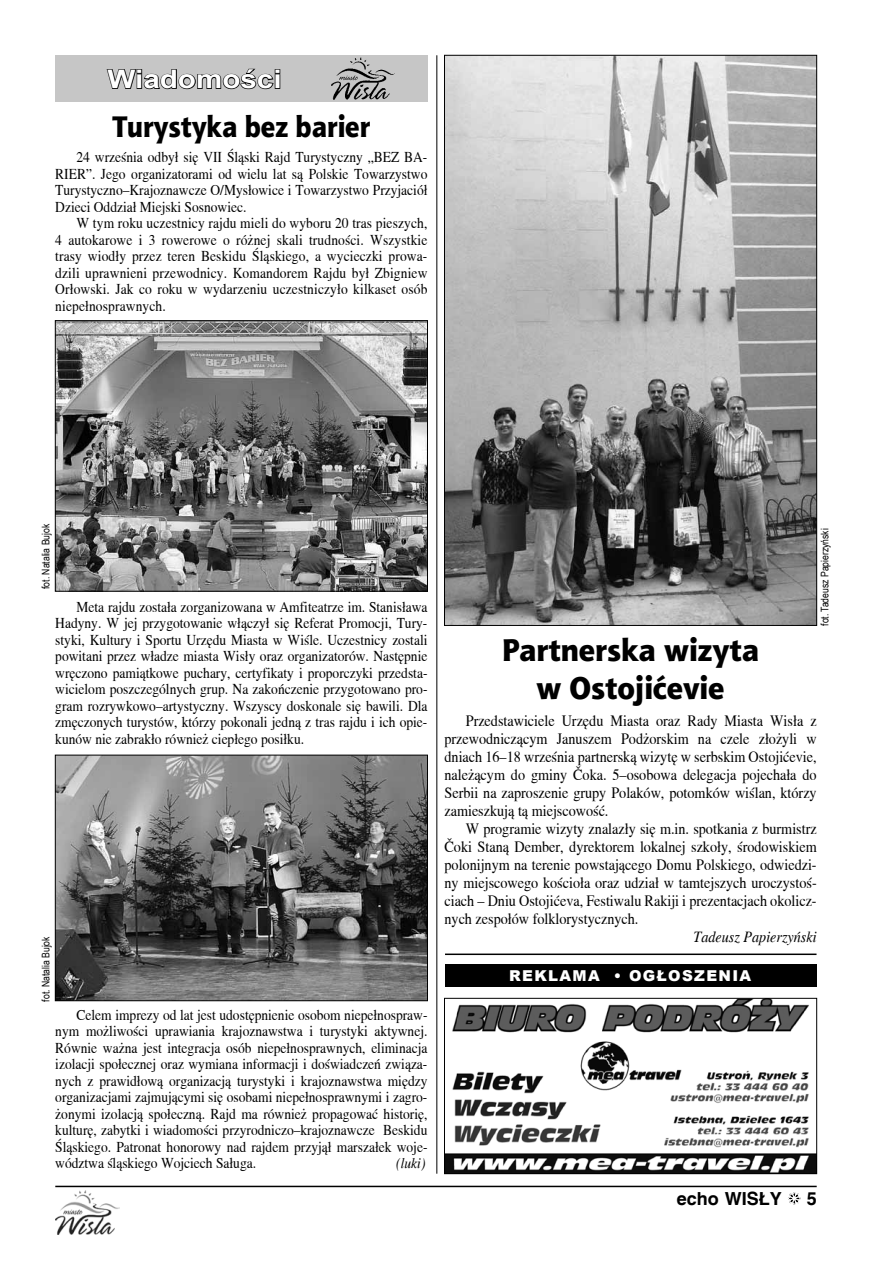
<style>
.page{position:relative;width:872px;height:1263px;background:#fff}
.page>*{position:absolute;margin:0;border:0;box-sizing:border-box;transform-origin:0 0}
.t1{font:31.5px/37.8px "Aerton TTEFN Black";color:#000;text-align:center}
.t2{font:30px "Aerton TTEFN Black";color:#000;scale:.9 1}
.t3{font:700 25.5px "Arial";color:#fff;scale:1.16 1}
.t4{font:700 18px "Switzerland";color:#000}
.t5{font:15.75px/18px "Toronto";color:#000;text-align:justify;scale:.9 1}
.t6{font:italic 15.75px "Toronto";color:#000;scale:.9 1}
.t7{font:15px/16.5px "Toronto";color:#000;text-align:justify;scale:.9 1}
.t8{font:900 15px "Arial";letter-spacing:.09em;color:#fff}
.t9{font:italic 15px "Toronto";color:#000;scale:.9 1}
.t10{font:10.5px "Arial Narrow";color:#000}
</style>
<div class="page">
<hr style="left:55px;top:1186px;width:761px;height:1px;background:#000">
<svg style="left:788px;top:1192px;width:12px;height:13px"></svg>
<img style="left:55px;top:1191px;width:64px;height:43px">
<div style="left:55px;top:55px;width:372px;height:47px;background:#c6c6c6"></div>
<svg style="left:106px;top:68px;width:174px;height:22px"></svg>
<div style="left:275px;top:74px;width:5px;height:15px;border:2px solid #000"></div>
<img style="left:332px;top:57px;width:62px;height:43px">
<img style="left:446px;top:57px;width:369px;height:567px">
<div style="left:445px;top:964px;width:371px;height:23px;background:#000"></div>
<img style="left:446px;top:1000px;width:369px;height:172px">
<div style="left:444px;top:998px;width:373px;height:176px;border:1px solid #000"></div>
<hr style="left:436px;top:55px;width:1px;height:1119px;background:#000">
<img style="left:57px;top:757px;width:369px;height:242px">
<div style="left:55px;top:755px;width:373px;height:246px;border:1px solid #000"></div>
<img style="left:57px;top:322px;width:369px;height:268px">
<div style="left:55px;top:320px;width:373px;height:272px;border:1px solid #000"></div>
<h3 class="t3" style="left:108px;top:62px;width:151px">Wiadomości</h3>
<h2 class="t2" style="left:113px;top:108px;width:288px">Turystyka bez barier</h2>
<p class="t7" style="left:55px;top:149px;width:415px;text-indent:21px">24 września odbył się VII Śląski Rajd Turystyczny „BEZ BA-RIER”. Jego organizatorami od wielu lat są Polskie Towarzystwo Turystyczno–Krajoznawcze O/Mysłowice i Towarzystwo Przyjaciół Dzieci Oddział Miejski Sosnowiec.</p>
<p class="t7" style="left:55px;top:215px;width:415px;text-indent:21px">W tym roku uczestnicy rajdu mieli do wyboru 20 tras pieszych, 4 autokarowe i 3 rowerowe o różnej skali trudności. Wszystkie trasy wiodły przez teren Beskidu Śląskiego, a wycieczki prowa&shy;dzili uprawnieni przewodnicy. Komandorem Rajdu był Zbigniew Orłowski. Jak co roku w wydarzeniu uczestniczyło kilkaset osób niepełnosprawnych.</p>
<p class="t10" style="left:38px;top:589px;width:67px;rotate:-90deg">fot. Natalia Bujok</p>
<p class="t7" style="left:55px;top:598px;width:415px;text-indent:21px">Meta rajdu została zorganizowana w Amfiteatrze im. Stanisława Hadyny. W jej przygotowanie włączył się Referat Promocji, Tury&shy;styki, Kultury i Sportu Urzędu Miasta w Wiśle. Uczestnicy zostali powitani przez władze miasta Wisły oraz organizatorów. Następnie wręczono pamiątkowe puchary, certyfikaty i proporczyki przedsta&shy;wicielom poszczególnych grup. Na zakończenie przygotowano pro&shy;gram rozrywkowo–artystyczny. Wszyscy doskonale się bawili. Dla zmęczonych turystów, którzy pokonali jedną z tras rajdu i ich opie&shy;kunów nie zabrakło również ciepłego posiłku.</p>
<p class="t10" style="left:38px;top:1001px;width:67px;rotate:-90deg">fot. Natalia Bujok</p>
<p class="t7" style="left:55px;top:1006px;width:415px;text-indent:21px">Celem imprezy od lat jest udostępnienie osobom niepełnospraw&shy;nym możliwości uprawiania krajoznawstwa i turystyki aktywnej.<br>Równie ważna jest integracja osób niepełnosprawnych, eliminacja izolacji społecznej oraz wymiana informacji i doświadczeń związa&shy;nych z prawidłową organizacją turystyki i krajoznawstwa między organizacjami zajmującymi się osobami niepełnosprawnymi i zagro&shy;żonymi izolacją społeczną. Rajd ma również propagować historię, kulturę, zabytki i wiadomości przyrodniczo–krajoznawcze Beskidu Śląskiego. Patronat honorowy nad rajdem przyjął marszałek woje&shy;wództwa śląskiego Wojciech Saługa.</p>
<p class="t9" style="left:396px;top:1155px;width:34px">(luki)</p>
<p class="t10" style="left:817px;top:626px;width:99px;rotate:-90deg">fot. Tadeusz Papierzyński</p>
<h1 class="t1" style="left:502px;top:631px;width:259px">Partnerska wizyta w Ostojićevie</h1>
<p class="t5" style="left:444px;top:711px;width:415px;text-indent:21px">Przedstawiciele Urzędu Miasta oraz Rady Miasta Wisła z przewodniczącym Januszem Podżorskim na czele złożyli w dniach 16–18 września partnerską wizytę w serbskim Ostojićevie, należącym do gminy Čoka. 5–osobowa delegacja pojechała do Serbii na zaproszenie grupy Polaków, potomków wiślan, którzy zamieszkują tą miejscowość.</p>
<p class="t5" style="left:444px;top:819px;width:415px;text-indent:21px">W programie wizyty znalazły się m.in. spotkania z burmistrz Čoki Staną Dember, dyrektorem lokalnej szkoły, środowiskiem polonijnym na terenie powstającego Domu Polskiego, odwiedzi&shy;ny miejscowego kościoła oraz udział w tamtejszych uroczystoś&shy;ciach – Dniu Ostojićeva, Festiwalu Rakiji i prezentacjach okolicz&shy;nych zespołów folklorystycznych.</p>
<p class="t6" style="left:693px;top:928px;width:138px">Tadeusz Papierzyński</p>
<p class="t8" style="left:509px;top:965px;width:243px">REKLAMA • OGŁOSZENIA</p>
<p class="t4" style="left:677px;top:1187px;width:107px">echo WISŁY</p>
<p class="t4" style="left:806px;top:1187px;width:12px">5</p>
</div>
